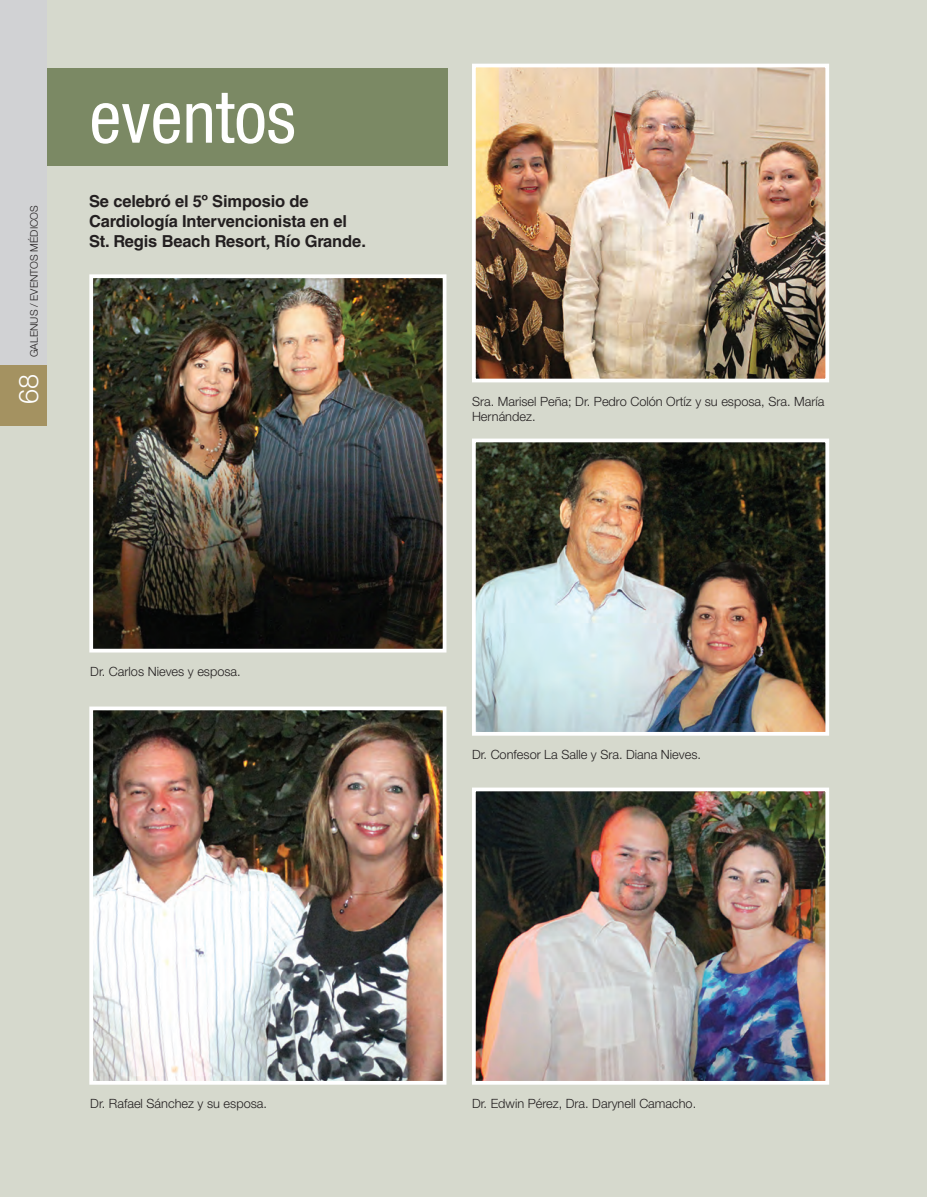
<style>
.page{position:relative;width:927px;height:1197px;background:#d6d9cd}
.page>*{position:absolute;margin:0;border:0;box-sizing:border-box;transform-origin:0 0}
.t1{font:condensed 72px "Helvetica Neue";color:#fff}
.t2{font:300 27px "Helvetica Neue";color:#fff}
.t3{font:700 16.5px/20px "Helvetica LT Std";letter-spacing:-.01em;color:#231f20}
.t4{font:300 12.75px/15.3px "Helvetica Neue";color:#231f20}
.t5{font:300 10.5px "Helvetica Neue";color:#231f20}
</style>
<div class="page">
<div style="left:0;top:68px;width:448px;height:98px;background:#7b8964"></div>
<img style="left:94px;top:279px;width:347px;height:368px">
<div style="left:89px;top:274px;width:357px;height:378px;border:4px solid #fff"></div>
<img style="left:94px;top:711px;width:347px;height:368px">
<div style="left:89px;top:706px;width:357px;height:378px;border:4px solid #fff"></div>
<img style="left:477px;top:443px;width:347px;height:287px">
<div style="left:472px;top:438px;width:357px;height:297px;border:4px solid #fff"></div>
<img style="left:477px;top:792px;width:347px;height:287px">
<div style="left:472px;top:787px;width:357px;height:297px;border:4px solid #fff"></div>
<img style="left:477px;top:69px;width:347px;height:308px">
<div style="left:472px;top:64px;width:357px;height:318px;border:4px solid #fff"></div>
<div style="left:0;top:0;width:47px;height:417px;background:#d1d2d4"></div>
<div style="left:0;top:366px;width:47px;height:60px;background:#a49261"></div>
<p class="t5" style="left:28px;top:357px;width:154px;rotate:-90deg">GALENUS / EVENTOS MÉDICOS</p>
<h2 class="t2" style="left:12px;top:404px;width:32px;rotate:-90deg">68</h2>
<h1 class="t1" style="left:89px;top:76px;width:208px">eventos</h1>
<p class="t3" style="left:89px;top:191px;width:278px">Se celebró el 5º Simposio de<br>Cardiología Intervencionista en el<br>St. Regis Beach Resort, Río Grande.</p>
<p class="t4" style="left:90px;top:663px;width:152px">Dr. Carlos Nieves y esposa.</p>
<p class="t4" style="left:472px;top:393px;width:354px">Sra. Marisel Peña; Dr. Pedro Colón Ortíz y su esposa, Sra. María<br>Hernández.</p>
<p class="t4" style="left:472px;top:746px;width:230px">Dr. Confesor La Salle y Sra. Diana Nieves.</p>
<p class="t4" style="left:90px;top:1095px;width:178px">Dr. Rafael Sánchez y su esposa.</p>
<p class="t4" style="left:472px;top:1095px;width:226px">Dr. Edwin Pérez, Dra. Darynell Camacho.</p>
</div>
